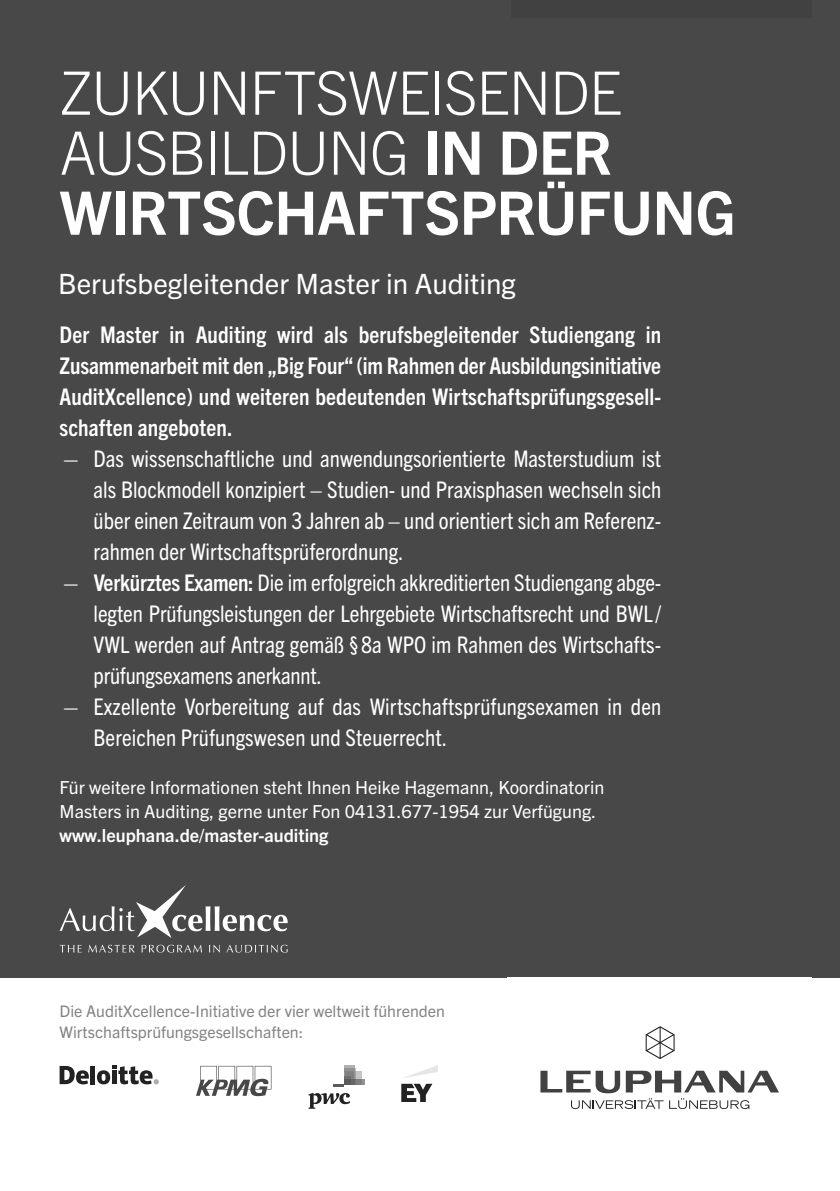
<style>
.page{position:relative;width:840px;height:1191px;background:#fff}
.page>*{position:absolute;margin:0;border:0;box-sizing:border-box;transform-origin:0 0}
.t1{font:300 60px/60px "Trade Gothic Next LT Pro";letter-spacing:-.025em;color:#fff}
.t2{font:28px "Trade Gothic Next LT Pro";color:#fff}
.t3{font:condensed 23px/31px "Trade Gothic Next SR Pro";letter-spacing:.005em;color:#fff;text-align:justify}
.t4{font:700 condensed 23px/31px "Trade Gothic Next LT Pro";letter-spacing:.005em;color:#fff;text-align:justify}
.t5{font:18px/24px "Trade Gothic Next LT Pro";color:#fff}
.t6{font:16px/21px "Trade Gothic Next LT Pro";color:#838383}
.s1{font-weight:700}
.s2{font-family:"Trade Gothic Next LT Pro";font-weight:700}
</style>
<div class="page">
<div style="left:0;top:0;width:839px;height:977px;background:#484848"></div>
<div style="left:510px;top:0;width:301px;height:17px;background:#414141"></div>
<hr style="left:91px;top:1065px;width:4px;height:19px;background:#222">
<svg style="left:97px;top:1065px;width:62px;height:19px"></svg>
<svg style="left:60px;top:1066px;width:29px;height:18px"></svg>
<svg style="left:196px;top:1065px;width:75px;height:31px"></svg>
<svg style="left:308px;top:1093px;width:42px;height:15px"></svg>
<svg style="left:333px;top:1065px;width:31px;height:22px"></svg>
<img style="left:401px;top:1066px;width:36px;height:35px">
<svg style="left:540px;top:1070px;width:238px;height:39px"></svg>
<svg style="left:645px;top:1026px;width:29px;height:33px"></svg>
<svg style="left:60px;top:885px;width:227px;height:53px"></svg>
<svg style="left:60px;top:945px;width:22px;height:7px"></svg>
<svg style="left:88px;top:944px;width:47px;height:8px"></svg>
<svg style="left:141px;top:944px;width:61px;height:8px"></svg>
<svg style="left:209px;top:944px;width:11px;height:8px"></svg>
<svg style="left:226px;top:944px;width:61px;height:8px"></svg>
<p class="t1" style="left:60px;top:59px;width:677px">ZUKUNFTSWEISENDE<br>AUSBILDUNG <span class="s1">IN DER<br>WIRTSCHAFTSPRÜFUNG</span></p>
<p class="t2" style="left:58px;top:264px;width:459px">Berufsbegleitender Master in Auditing</p>
<p class="t4" style="left:60px;top:317px;width:603px">Der Master in Auditing wird als berufsbegleitender Studiengang in Zusammenarbeit mit den „Big Four“ (im Rahmen der Ausbildungsinitiative AuditXcellence) und weiteren bedeutenden Wirtschaftsprüfungsgesell&shy;schaften angeboten.</p>
<p class="t3" style="left:94px;top:441px;width:569px;text-indent:-34px">— Das wissenschaftliche und anwendungsorientierte Masterstudium ist als Blockmodell konzipiert – Studien- und Praxisphasen wechseln sich über einen Zeitraum von 3 Jahren ab – und orientiert sich am Referenz&shy;rahmen der Wirtschaftsprüferordnung.</p>
<p class="t3" style="left:94px;top:565px;width:569px;text-indent:-34px">— <span class="s2">Verkürztes Examen:</span> Die im erfolgreich akkreditierten Studiengang abge&shy;legten Prüfungsleistungen der Lehrgebiete Wirtschaftsrecht und BWL / VWL werden auf Antrag gemäß § 8a WPO im Rahmen des Wirtschafts&shy;prüfungsexamens anerkannt.</p>
<p class="t3" style="left:94px;top:689px;width:568px;text-indent:-34px">— Exzellente Vorbereitung auf das Wirtschaftsprüfungsexamen in den<br>Bereichen Prüfungswesen und Steuerrecht.</p>
<p class="t5" style="left:60px;top:774px;width:546px">Für weitere Informationen steht Ihnen Heike Hagemann, Koordinatorin<br>Masters in Auditing, gerne unter Fon 04131.677-1954 zur Verfügung. <span class="s1">www.leuphana.de/master-auditing</span></p>
<p class="t6" style="left:60px;top:1000px;width:386px">Die AuditXcellence-Initiative der vier weltweit führenden<br>Wirtschaftsprüfungsgesellschaften:</p>
</div>
